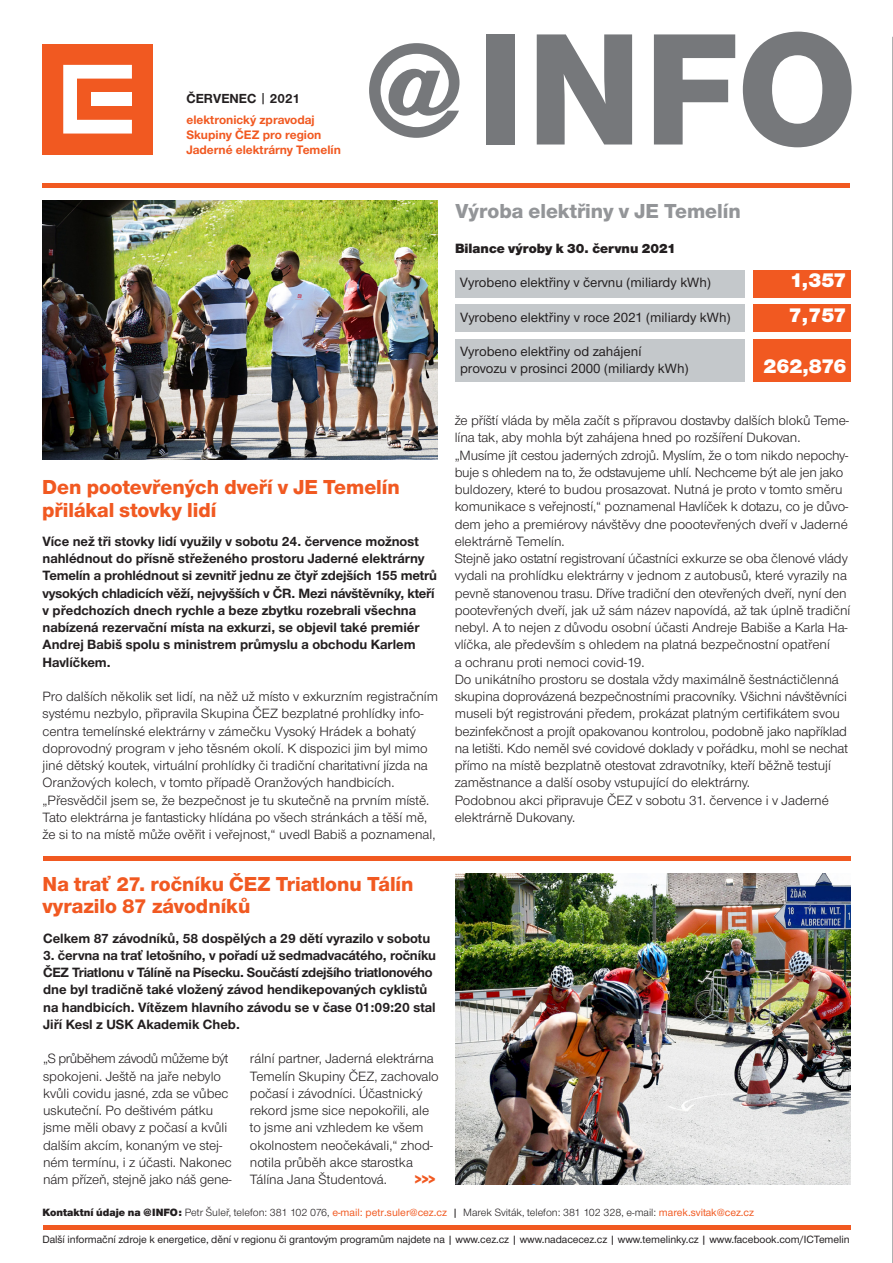
<style>
.page{position:relative;width:893px;height:1263px;background:#fff}
.page>*{position:absolute;margin:0;border:0;box-sizing:border-box;transform-origin:0 0}
.t1{font:800 165px "Nimbus CEZOT";color:#76787b}
.titulek_16{font:800 21px/22.5px "Nimbus CEZOT";color:#f15921}
.titulek_16-2{font:800 21px "Nimbus CEZOT";color:#939598}
._00_text{font:900 21px "Nimbus CEZOT";letter-spacing:-.01em;color:#fff}
._00_text-2{font:13.95px/17.2px "Nimbus CEZOT";color:#231f20}
._00_text-3{font:700 13.95px/17.2px "Nimbus CEZOT";color:#231f20}
._00_text-4{font:500 13.95px "Nimbus CEZOT";color:#231f20}
._00_text-5{font:900 13.95px "Nimbus CEZOT";color:#231f20}
._00_text-6{font:800 13.95px "Nimbus CEZOT";color:#f15921}
.t2{font:700 13.5px "Nimbus CEZ";color:#231f20}
.t3{font:700 12.75px/15.3px "Nimbus CEZOT";color:#f15921}
.tiráž{font:500 10.95px "Nimbus CEZOT";letter-spacing:-.005em;color:#231f20}
.tiráž-2{font:10.95px "Nimbus CEZOT";color:#231f20}
.s1{font-family:"Nimbus CEZOT";font-weight:500}
.s2{font-size:135px}
.s3{font-weight:900}
.s4{font-weight:500;color:#f15921}
.s5{font-weight:500}
</style>
<div class="page">
<hr style="left:892px;top:37px;width:1px;height:1226px;background:#636366">
<img style="left:42px;top:201px;width:396px;height:259px">
<div style="left:42px;top:44px;width:111px;height:110px;background:#f15921"></div>
<svg style="left:63px;top:65px;width:69px;height:69px"></svg>
<div style="left:91px;top:92px;width:40px;height:14px;background:#fff"></div>
<hr style="left:43px;top:1225px;width:807px;height:4px;background:#f15921">
<div style="left:456px;top:270px;width:289px;height:27px;background:#c4c8cb"></div>
<div style="left:456px;top:339px;width:289px;height:42px;background:#c4c8cb"></div>
<div style="left:753px;top:270px;width:98px;height:27px;background:#f15921"></div>
<div style="left:753px;top:339px;width:98px;height:42px;background:#f15921"></div>
<div style="left:456px;top:304px;width:289px;height:28px;background:#c4c8cb"></div>
<div style="left:753px;top:304px;width:98px;height:28px;background:#f15921"></div>
<hr style="left:43px;top:184px;width:807px;height:4px;background:#f15921">
<div style="left:43px;top:856px;width:808px;height:5px;background:#f15921"></div>
<img style="left:455px;top:874px;width:396px;height:310px">
<p class="t2" style="left:186px;top:90px;width:115px">ČERVENEC <span class="s1">|</span> 2021</p>
<p class="t3" style="left:186px;top:112px;width:156px">elektronický zpravodaj<br>Skupiny ČEZ pro region<br>Jaderné elektrárny Temelín</p>
<p class="t1" style="left:365px;top:-5px;width:494px"><span class="s2">@</span>INFO</p>
<p class="titulek_16-2" style="left:455px;top:199px;width:287px">Výroba elektřiny v JE Temelín</p>
<p class="_00_text-5" style="left:455px;top:240px;width:222px">Bilance výroby k 30. červnu 2021</p>
<p class="_00_text-4" style="left:460px;top:274px;width:253px">Vyrobeno elektřiny v červnu (miliardy kWh)</p>
<p class="_00_text" style="left:790px;top:268px;width:58px">1,357</p>
<p class="_00_text-4" style="left:460px;top:309px;width:272px">Vyrobeno elektřiny v roce 2021 (miliardy kWh)</p>
<p class="_00_text" style="left:789px;top:302px;width:59px">7,757</p>
<p class="_00_text-4" style="left:460px;top:343px;width:183px">Vyrobeno elektřiny od zahájení</p>
<p class="_00_text-4" style="left:460px;top:360px;width:230px">provozu v prosinci 2000 (miliardy kWh)</p>
<p class="_00_text" style="left:763px;top:354px;width:85px">262,876</p>
<p class="titulek_16" style="left:42px;top:476px;width:359px">Den pootevřených dveří v JE Temelín přilákal stovky lidí</p>
<p class="_00_text-3" style="left:43px;top:532px;width:396px">Více než tři stovky lidí využily v sobotu 24. července možnost nahlédnout do přísně střeženého prostoru Jaderné elektrárny Temelín a prohlédnout si zevnitř jednu ze čtyř zdejších 155 metrů vysokých chladicích věží, nejvyšších v ČR. Mezi návštěvníky, kteří v předchozích dnech rychle a beze zbytku rozebrali všechna nabízená rezervační místa na exkurzi, se objevil také premiér Andrej Babiš spolu s ministrem průmyslu a obchodu Karlem Havlíčkem.</p>
<p class="_00_text-2" style="left:43px;top:688px;width:397px">Pro dalších několik set lidí, na něž už místo v exkurzním registračním systému nezbylo, připravila Skupina ČEZ bezplatné prohlídky info&shy;centra temelínské elektrárny v zámečku Vysoký Hrádek a bohatý doprovodný program v jeho těsném okolí. K dispozici jim byl mimo jiné dětský koutek, virtuální prohlídky či tradiční charitativní jízda na Oranžových kolech, v tomto případě Oranžových handbicích.</p>
<p class="_00_text-2" style="left:43px;top:791px;width:394px">„Přesvědčil jsem se, že bezpečnost je tu skutečně na prvním místě.<br>Tato elektrárna je fantasticky hlídána po všech stránkách a těší mě, že si to na místě může ověřit i veřejnost,“ uvedl Babiš a poznamenal,</p>
<p class="titulek_16" style="left:43px;top:873px;width:372px">Na trať 27. ročníku ČEZ Triatlonu Tálín vyrazilo 87 závodníků</p>
<p class="_00_text-3" style="left:43px;top:929px;width:389px">Celkem 87 závodníků, 58 dospělých a 29 dětí vyrazilo v sobotu</p>
<p class="_00_text-3" style="left:43px;top:946px;width:394px">3. června na trať letošního, v pořadí už sedmadvacátého, ročníku ČEZ Triatlonu v Tálíně na Písecku. Součástí zdejšího triatlonového dne byl tradičně také vložený závod hendikepovaných cyklistů na handbicích. Vítězem hlavního závodu se v čase 01:09:20 stal Jiří Kesl z USK Akademik Cheb.</p>
<p class="_00_text-2" style="left:43px;top:1050px;width:190px">„S průběhem závodů můžeme být spokojeni. Ještě na jaře nebylo kvůli covidu jasné, zda se vůbec uskuteční. Po deštivém pátku jsme měli obavy z počasí a kvůli dalším akcím, konaným ve stej&shy;ném termínu, i z účasti. Nakonec nám přízeň, stejně jako náš gene-</p>
<p class="_00_text-2" style="left:250px;top:1050px;width:190px">rální partner, Jaderná elektrárna<br>Temelín Skupiny ČEZ, zachovalo počasí i závodníci. Účastnický rekord jsme sice nepokořili, ale to jsme ani vzhledem ke všem okolnostem neočekávali,“ zhod&shy;notila průběh akce starostka<br>Tálína Jana Študentová.</p>
<p class="_00_text-6" style="left:415px;top:1171px;width:22px">&gt;&gt;&gt;</p>
<p class="_00_text-2" style="left:455px;top:412px;width:396px">že příští vláda by měla začít s přípravou dostavby dalších bloků Teme&shy;lína tak, aby mohla být zahájena hned po rozšíření Dukovan.</p>
<p class="_00_text-2" style="left:455px;top:446px;width:395px">„Musíme jít cestou jaderných zdrojů. Myslím, že o tom nikdo nepochy&shy;buje s ohledem na to, že odstavujeme uhlí. Nechceme být ale jen jako buldozery, které to budou prosazovat. Nutná je proto v tomto směru komunikace s veřejností,“ poznamenal Havlíček k dotazu, co je důvo&shy;dem jeho a premiérovy návštěvy dne poootevřených dveří v Jaderné elektrárně Temelín.</p>
<p class="_00_text-2" style="left:455px;top:550px;width:397px">Stejně jako ostatní registrovaní účastníci exkurze se oba členové vlády vydali na prohlídku elektrárny v jednom z autobusů, které vyrazily na pevně stanovenou trasu. Dříve tradiční den otevřených dveří, nyní den pootevřených dveří, jak už sám název napovídá, až tak úplně tradiční nebyl. A to nejen z důvodu osobní účasti Andreje Babiše a Karla Ha&shy;vlíčka, ale především s ohledem na platná bezpečnostní opatření<br>a ochranu proti nemoci covid-19.</p>
<p class="_00_text-2" style="left:455px;top:671px;width:395px">Do unikátního prostoru se dostala vždy maximálně šestnáctičlenná skupina doprovázená bezpečnostními pracovníky. Všichni návštěvníci museli být registrováni předem, prokázat platným certifikátem svou bezinfekčnost a projít opakovanou kontrolou, podobně jako například na letišti. Kdo neměl své covidové doklady v pořádku, mohl se nechat přímo na místě bezplatně otestovat zdravotníky, kteří běžně testují zaměstnance a další osoby vstupující do elektrárny.</p>
<p class="_00_text-2" style="left:455px;top:791px;width:376px">Podobnou akci připravuje ČEZ v sobotu 31. července i v Jaderné elektrárně Dukovany.</p>
<p class="tiráž-2" style="left:43px;top:1206px;width:713px"><span class="s3">Kontaktní údaje na @INFO:</span> Petr Šuleř, telefon: 381 102 076, <span class="s4">e-mail: petr.suler@cez.cz</span> <span class="s5">|</span> Marek Sviták, telefon: 381 102 328, e-mail: <span class="s4">marek.svitak@cez.cz</span></p>
<p class="tiráž" style="left:43px;top:1233px;width:809px">Další informační zdroje k energetice, dění v regionu či grantovým programům najdete na | www.cez.cz | www.nadacecez.cz | www.temelinky.cz | www.facebook.com/ICTemelin</p>
</div>
